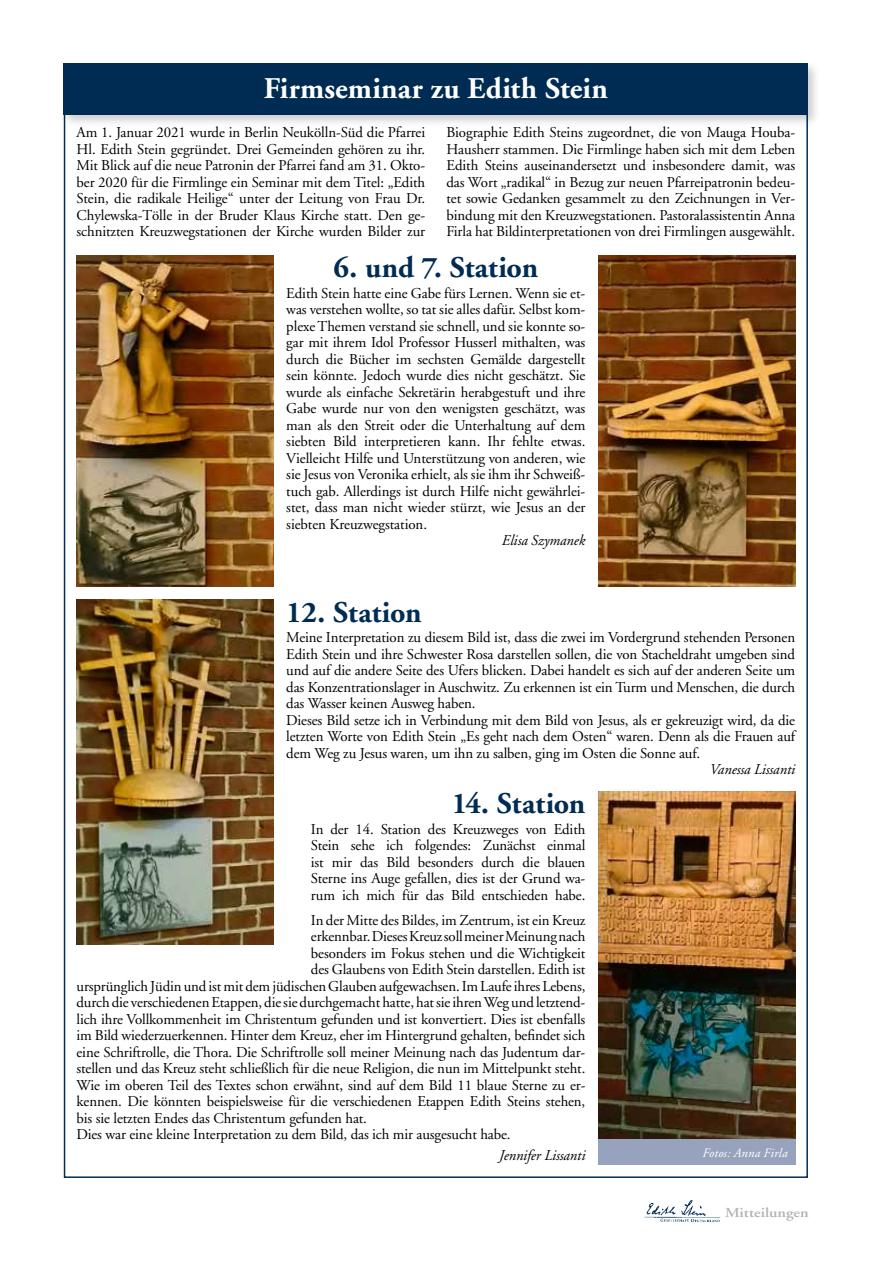
<style>
.page{position:relative;width:893px;height:1263px;background:#fff}
.page>*{position:absolute;margin:0;border:0;box-sizing:border-box;transform-origin:0 0}
.t1{font:700 30px "Adobe Garamond";letter-spacing:-.005em;color:#002c53}
.t2{font:700 30px "Adobe Garamond";letter-spacing:.005em;color:#fff}
.t3{font:15px/16.5px "Adobe Garamond";letter-spacing:-.01em;color:#000;text-align:justify}
.t4{font:italic 15px "Adobe Garamond";color:#000}
.t5{font:600 13.8px "Adobe Garamond";color:#b1b4b4;scale:1.17 1}
.t6{font:italic 12.75px "Adobe Garamond";letter-spacing:.01em;color:#fff}
</style>
<div class="page">
<img style="left:644px;top:1200px;width:77px;height:23px">
<div style="left:60px;top:60px;width:761px;height:67px;background:#000;opacity:.2"></div>
<div style="left:64px;top:64px;width:744px;height:51px;background:#002c53"></div>
<img style="left:77px;top:255px;width:197px;height:332px">
<img style="left:598px;top:255px;width:197px;height:332px">
<img style="left:598px;top:791px;width:197px;height:349px">
<div style="left:598px;top:1140px;width:197px;height:25px;background:#97a3bc"></div>
<img style="left:77px;top:600px;width:197px;height:344px">
<h1 class="t2" style="left:264px;top:73px;width:345px">Firmseminar zu Edith Stein</h1>
<p class="t3" style="left:77px;top:125px;width:350px">Am 1. Januar 2021 wurde in Berlin Neukölln-Süd die Pfarrei Hl. Edith Stein gegründet. Drei Gemeinden gehören zu ihr.<br>Mit Blick auf die neue Patronin der Pfarrei fand am 31. Okto&shy;ber 2020 für die Firmlinge ein Seminar mit dem Titel: „Edith Stein, die radikale Heilige“ unter der Leitung von Frau Dr.<br>Chylewska-Tölle in der Bruder Klaus Kirche statt. Den ge&shy;schnitzten Kreuzwegstationen der Kirche wurden Bilder zur</p>
<p class="t3" style="left:446px;top:125px;width:350px">Biographie Edith Steins zugeordnet, die von Mauga Houba-Hausherr stammen. Die Firmlinge haben sich mit dem Leben Edith Steins auseinandersetzt und insbesondere damit, was das Wort „radikal“ in Bezug zur neuen Pfarreipatronin bedeu&shy;tet sowie Gedanken gesammelt zu den Zeichnungen in Ver&shy;bindung mit den Kreuzwegstationen. Pastoralassistentin Anna Firla hat Bildinterpretationen von drei Firmlingen ausgewählt.</p>
<h1 class="t1" style="left:334px;top:251px;width:206px">6. und 7. Station</h1>
<p class="t3" style="left:286px;top:285px;width:301px">Edith Stein hatte eine Gabe fürs Lernen. Wenn sie et&shy;was verstehen wollte, so tat sie alles dafür. Selbst kom&shy;plexe Themen verstand sie schnell, und sie konnte so&shy;gar mit ihrem Idol Professor Husserl mithalten, was durch die Bücher im sechsten Gemälde dargestellt sein könnte. Jedoch wurde dies nicht geschätzt. Sie wurde als einfache Sekretärin herabgestuft und ihre Gabe wurde nur von den wenigsten geschätzt, was man als den Streit oder die Unterhaltung auf dem siebten Bild interpretieren kann. Ihr fehlte etwas.<br>Vielleicht Hilfe und Unterstützung von anderen, wie sie Jesus von Veronika erhielt, als sie ihm ihr Schweiß&shy;tuch gab. Allerdings ist durch Hilfe nicht gewährlei&shy;stet, dass man nicht wieder stürzt, wie Jesus an der siebten Kreuzwegstation.</p>
<p class="t4" style="left:502px;top:533px;width:85px">Elisa Szymanek</p>
<h1 class="t1" style="left:286px;top:596px;width:137px">12. Station</h1>
<p class="t3" style="left:286px;top:630px;width:510px;text-align:left">Meine Interpretation zu diesem Bild ist, dass die zwei im Vordergrund stehenden Personen Edith Stein und ihre Schwester Rosa darstellen sollen, die von Stacheldraht umgeben sind und auf die andere Seite des Ufers blicken. Dabei handelt es sich auf der anderen Seite um das Konzentrationslager in Auschwitz. Zu erkennen ist ein Turm und Menschen, die durch das Wasser keinen Ausweg haben.<br>Dieses Bild setze ich in Verbindung mit dem Bild von Jesus, als er gekreuzigt wird, da die letzten Worte von Edith Stein „Es geht nach dem Osten“ waren. Denn als die Frauen auf dem Weg zu Jesus waren, um ihn zu salben, ging im Osten die Sonne auf.</p>
<p class="t4" style="left:710px;top:761px;width:87px">Vanessa Lissanti</p>
<h1 class="t1" style="left:452px;top:787px;width:135px">14. Station</h1>
<p class="t3" style="left:311px;top:821px;width:276px">In der 14. Station des Kreuzweges von Edith Stein sehe ich folgendes: Zunächst einmal ist mir das Bild besonders durch die blauen Sterne ins Auge gefallen, dies ist der Grund wa&shy;rum ich mich für das Bild entschieden habe.</p>
<p class="t3" style="left:311px;top:912px;width:276px">In der Mitte des Bildes, im Zentrum, ist ein Kreuz</p>
<p class="t3" style="left:311px;top:928px;width:276px">erkennbar. Dieses Kreuz soll meiner Meinung nach</p>
<p class="t3" style="left:311px;top:945px;width:276px">besonders im Fokus stehen und die Wichtigkeit</p>
<p class="t3" style="left:311px;top:961px;width:276px">des Glaubens von Edith Stein darstellen. Edith ist</p>
<p class="t3" style="left:77px;top:978px;width:510px">ursprünglich Jüdin und ist mit dem jüdischen Glauben aufgewachsen. Im Laufe ihres Lebens,</p>
<p class="t3" style="left:77px;top:994px;width:510px">durch die verschiedenen Etappen, die sie durchgemacht hatte, hat sie ihren Weg und letztend-</p>
<p class="t3" style="left:77px;top:1011px;width:510px">lich ihre Vollkommenheit im Christentum gefunden und ist konvertiert. Dies ist ebenfalls</p>
<p class="t3" style="left:77px;top:1027px;width:510px">im Bild wiederzuerkennen. Hinter dem Kreuz, eher im Hintergrund gehalten, befindet sich</p>
<p class="t3" style="left:77px;top:1044px;width:510px">eine Schriftrolle, die Thora. Die Schriftrolle soll meiner Meinung nach das Judentum dar-</p>
<p class="t3" style="left:77px;top:1060px;width:510px">stellen und das Kreuz steht schließlich für die neue Religion, die nun im Mittelpunkt steht.</p>
<p class="t3" style="left:77px;top:1077px;width:510px">Wie im oberen Teil des Textes schon erwähnt, sind auf dem Bild 11 blaue Sterne zu er-</p>
<p class="t3" style="left:77px;top:1093px;width:510px">kennen. Die könnten beispielsweise für die verschiedenen Etappen Edith Steins stehen,</p>
<p class="t3" style="left:77px;top:1110px;width:292px">bis sie letzten Endes das Christentum gefunden hat.</p>
<p class="t3" style="left:77px;top:1126px;width:436px">Dies war eine kleine Interpretation zu dem Bild, das ich mir ausgesucht habe.</p>
<p class="t4" style="left:499px;top:1147px;width:88px">Jennifer Lissanti</p>
<p class="t6" style="left:702px;top:1146px;width:87px">Fotos: Anna Firla</p>
<p class="t5" style="left:725px;top:1205px;width:73px">Mitteilungen</p>
</div>
